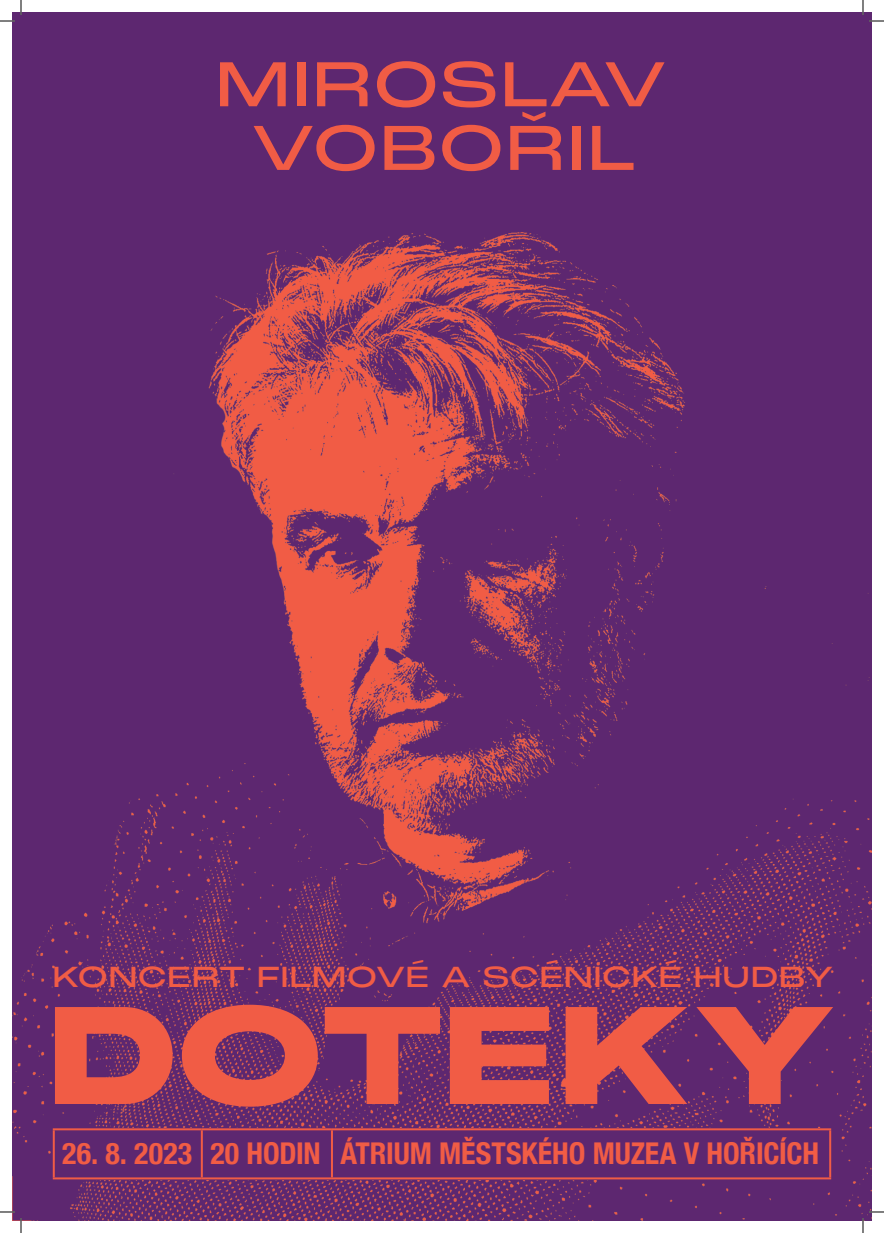
<style>
.page{position:relative;width:884px;height:1233px;background:#fff}
.page>*{position:absolute;margin:0;border:0;box-sizing:border-box;transform-origin:0 0}
.t1{font:900 135px "PP Monument Extended";letter-spacing:-.03em;color:#f15c45}
.t2{font:62px/63.6px "PP Monument Extended";letter-spacing:.01em;color:#f15c45;text-align:center}
.t3{font:700 condensed 30px "Helvetica Neue";letter-spacing:-.005em;color:#f15c45}
.t4{font:28.5px "PP Monument Extended";color:#f15c45}
</style>
<div class="page">
<img style="left:12px;top:12px;width:859px;height:1208px">
<div style="left:53px;top:1128px;width:778px;height:51px;background:#5d2770"></div>
<hr style="left:53px;top:1128px;width:149px;height:2px;background:#f15c45">
<hr style="left:53px;top:1130px;width:2px;height:47px;background:#f15c45">
<hr style="left:202px;top:1128px;width:130px;height:2px;background:#f15c45">
<hr style="left:201px;top:1130px;width:2px;height:47px;background:#f15c45">
<hr style="left:332px;top:1128px;width:499px;height:2px;background:#f15c45">
<hr style="left:331px;top:1130px;width:2px;height:47px;background:#f15c45">
<hr style="left:829px;top:1130px;width:2px;height:47px;background:#f15c45">
<hr style="left:53px;top:1177px;width:149px;height:2px;background:#f15c45">
<hr style="left:202px;top:1177px;width:130px;height:2px;background:#f15c45">
<hr style="left:332px;top:1177px;width:499px;height:2px;background:#f15c45">
<svg style="left:869px;top:1211px;width:15px;height:1px"></svg>
<svg style="left:0;top:0;width:22px;height:22px"></svg>
<svg style="left:0;top:1162px;width:53px;height:71px"></svg>
<svg style="left:862px;top:0;width:22px;height:22px"></svg>
<svg style="left:862px;top:1218px;width:2px;height:15px"></svg>
<h2 class="t2" style="left:215px;top:51px;width:455px">MIROSLAV<br>VOBOŘIL</h2>
<p class="t4" style="left:52px;top:957px;width:784px">KONCERT FILMOVÉ A SCÉNICKÉ HUDBY</p>
<h1 class="t1" style="left:47px;top:960px;width:794px">DOTEKY</h1>
<p class="t3" style="left:62px;top:1128px;width:758px">26. 8. 2023 20 HODIN ÁTRIUM MĚSTSKÉHO MUZEA V HOŘICÍCH</p>
</div>
